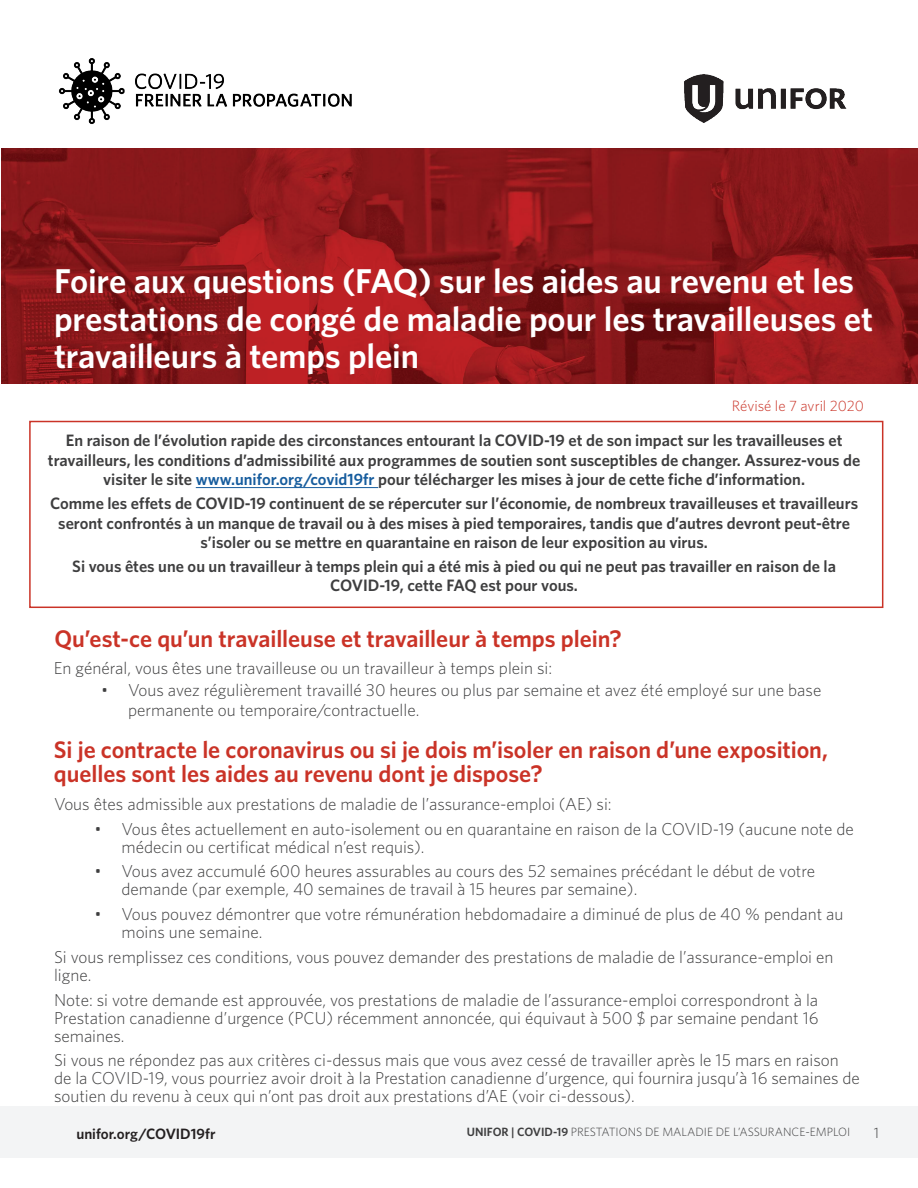
<style>
.page{position:relative;width:918px;height:1188px;background:#fff}
.page>*{position:absolute;margin:0;border:0;box-sizing:border-box;transform-origin:0 0}
.Header_Headline_FR{font:600 34.5px/37.5px "Whitney";letter-spacing:-.005em;color:#fff}
.BODY_Headline{font:600 24px/24px "Whitney";letter-spacing:-.005em;color:#ca3327}
.Body_Text{font:300 17.25px/18px "Whitney";color:#3e3e3f}
.t1{font:600 16.5px/19.5px "Whitney";color:#3e3e3f;text-align:center}
.t2{font:15px "Whitney";color:#231f20}
.t3{font:600 15px "Whitney";color:#231f20}
.SubHeader_RevisionDa{font:300 15px "Whitney";letter-spacing:-.005em;color:#ca3327}
.t4{font:300 15px "Whitney";color:#3e3e3f}
.t5{font:300 12px "Whitney";color:#3e3e3f}
.s1{color:#175d9e}
.s2{font-weight:600}
.s3{font-weight:600;color:#3e3e3f}
</style>
<div class="page">
<img style="left:58px;top:58px;width:294px;height:66px">
<img style="left:684px;top:74px;width:163px;height:49px">
<img style="left:2px;top:148px;width:916px;height:236px">
<div style="left:0;top:1107px;width:918px;height:51px;background:#f3f4f5"></div>
<hr style="left:196px;top:487px;width:182px;height:1px;background:#175d9e">
<div style="left:29px;top:421px;width:854px;height:187px;border:2px solid #ca3327"></div>
<p class="Header_Headline_FR" style="left:54px;top:262px;width:821px">Foire aux questions (FAQ) sur les aides au revenu et les prestations de congé de maladie pour les travailleuses et travailleurs à temps plein</p>
<p class="SubHeader_RevisionDa" style="left:732px;top:397px;width:133px">Révisé le 7 avril 2020</p>
<p class="t1" style="left:48px;top:430px;width:814px">En raison de l’évolution rapide des circonstances entourant la COVID-19 et de son impact sur les travailleuses et travailleurs, les conditions d’admissibilité aux programmes de soutien sont susceptibles de changer. Assurez-vous de visiter le site <span class="s1">www.unifor.org/covid19fr</span> pour télécharger les mises à jour de cette fiche d’information.</p>
<p class="t1" style="left:50px;top:493px;width:810px">Comme les effets de COVID-19 continuent de se répercuter sur l’économie, de nombreux travailleuses et travailleurs seront confrontés à un manque de travail ou à des mises à pied temporaires, tandis que d’autres devront peut-être s’isoler ou se mettre en quarantaine en raison de leur exposition au virus.</p>
<p class="t1" style="left:72px;top:556px;width:765px">Si vous êtes une ou un travailleur à temps plein qui a été mis à pied ou qui ne peut pas travailler en raison de la<br>COVID-19, cette FAQ est pour vous.</p>
<p class="BODY_Headline" style="left:54px;top:626px;width:569px">Qu’est-ce qu’un travailleuse et travailleur à temps plein?</p>
<p class="Body_Text" style="left:54px;top:659px;width:500px">En général, vous êtes une travailleuse ou un travailleur à temps plein si:</p>
<p class="Body_Text" style="left:128px;top:680px;width:695px;line-height:19.5px;text-indent:-27px">• Vous avez régulièrement travaillé 30 heures ou plus par semaine et avez été employé sur une base permanente ou temporaire/contractuelle.</p>
<p class="BODY_Headline" style="left:54px;top:737px;width:776px">Si je contracte le coronavirus ou si je dois m’isoler en raison d’une exposition, quelles sont les aides au revenu dont je dispose?</p>
<p class="Body_Text" style="left:54px;top:795px;width:559px">Vous êtes admissible aux prestations de maladie de l’assurance-emploi (AE) si:</p>
<p class="Body_Text" style="left:122px;top:819px;width:734px;text-indent:-27px">• Vous êtes actuellement en auto-isolement ou en quarantaine en raison de la COVID-19 (aucune note de médecin ou certificat médical n’est requis).</p>
<p class="Body_Text" style="left:122px;top:862px;width:695px;text-indent:-27px">• Vous avez accumulé 600 heures assurables au cours des 52 semaines précédant le début de votre demande (par exemple, 40 semaines de travail à 15 heures par semaine).</p>
<p class="Body_Text" style="left:122px;top:905px;width:724px;text-indent:-27px">• Vous pouvez démontrer que votre rémunération hebdomadaire a diminué de plus de 40 % pendant au moins une semaine.</p>
<p class="Body_Text" style="left:54px;top:948px;width:781px">Si vous remplissez ces conditions, vous pouvez demander des prestations de maladie de l’assurance-emploi en ligne.</p>
<p class="Body_Text" style="left:54px;top:990px;width:766px;text-align:justify">Note: si votre demande est approuvée, vos prestations de maladie de l’assurance-emploi correspondront à la Prestation canadienne d’urgence (PCU) récemment annoncée, qui équivaut à 500 $ par semaine pendant 16 semaines.</p>
<p class="Body_Text" style="left:54px;top:1051px;width:807px">Si vous ne répondez pas aux critères ci-dessus mais que vous avez cessé de travailler après le 15 mars en raison de la COVID-19, vous pourriez avoir droit à la Prestation canadienne d’urgence, qui fournira jusqu’à 16 semaines de soutien du revenu à ceux qui n’ont pas droit aux prestations d’AE (voir ci-dessous).</p>
<p class="t5" style="left:467px;top:1125px;width:385px"><span class="s2">UNIFOR | COVID-19</span> PRESTATIONS DE MALADIE DE L’ASSURANCE-EMPLOI</p>
<p class="t4" style="left:874px;top:1124px;width:7px">1</p>
<p class="t3" style="left:76px;top:1125px;width:141px">unifor.org/COVID19fr</p>
<p class="t2" style="left:371px;top:1124px;width:481px"><span class="s3">UNIFOR | COVID-19</span> PRESTATIONS DE MALADIE DE L’ASSURANCE-EMPLOI</p>
</div>
